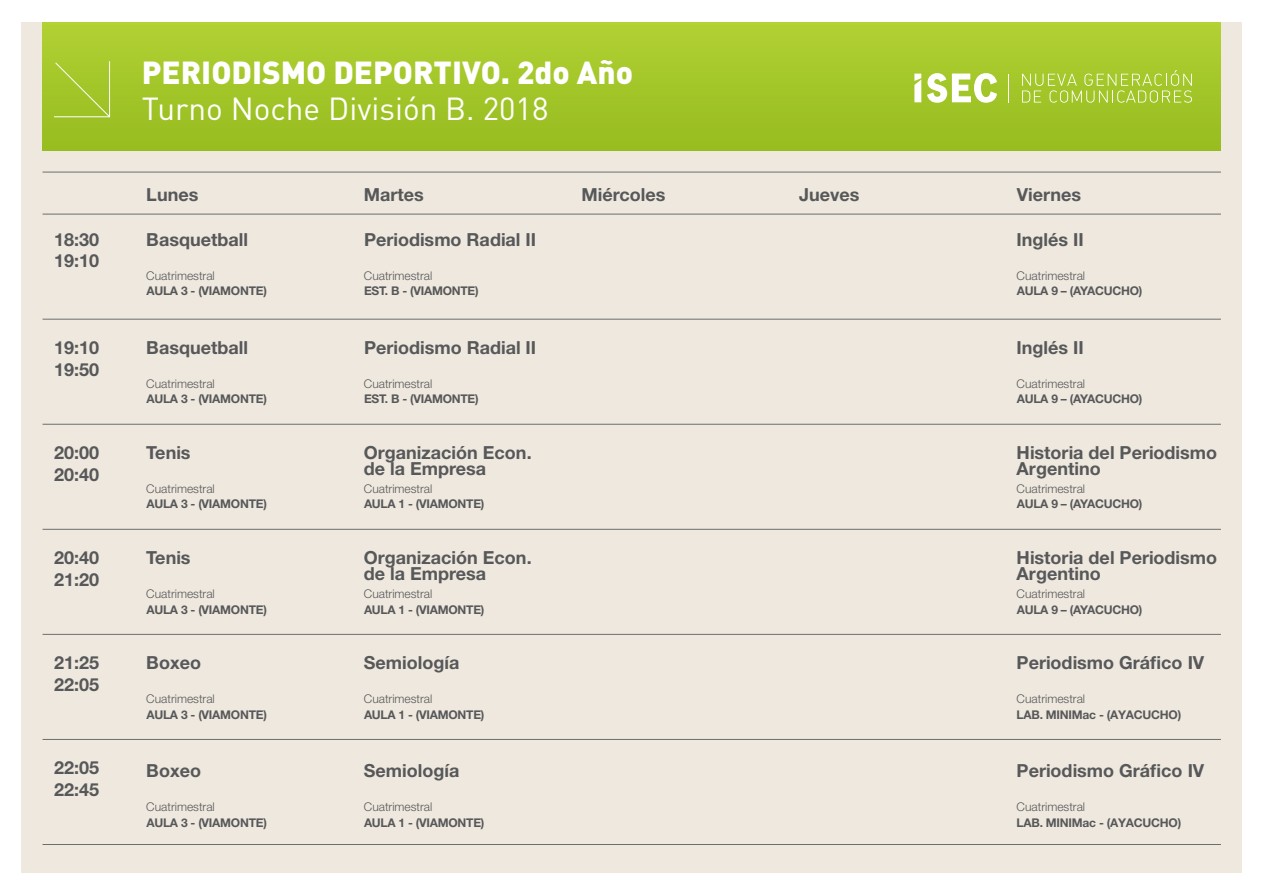
<style>
.page{position:relative;width:1265px;height:895px;background:#fff}
.page>*{position:absolute;margin:0;border:0;box-sizing:border-box;transform-origin:0 0}
.t1{font:900 31.5px "DIN Pro";color:#fff}
.t2{font:31.5px "DIN Pro";color:#fff}
.t3{font:700 18px/21.6px "Helvetica Neue LT Std";color:#57585a}
.t4{font:700 12px "Helvetica Neue LT Std";letter-spacing:-.02em;color:#57585a}
.t5{font:300 12px "Helvetica Neue LT Std";color:#57585a}
</style>
<div class="page">
<div style="left:21px;top:22px;width:1221px;height:850px;background:#efe8de"></div>
<div style="left:43px;top:22px;width:1177px;height:129px;background:linear-gradient(to right,#a4c729,#a4c72a)"></div>
<svg style="left:1022px;top:70px;width:169px;height:33px;background:#afce47"></svg>
<svg style="left:1007px;top:74px;width:1px;height:28px"></svg>
<svg style="left:927px;top:73px;width:70px;height:30px;background:#d4e49b"></svg>
<svg style="left:914px;top:74px;width:7px;height:28px"></svg>
<hr style="left:43px;top:172px;width:1177px;height:1px;background:#6c6d70">
<hr style="left:43px;top:214px;width:1177px;height:1px;background:#6c6d70">
<hr style="left:43px;top:319px;width:1177px;height:1px;background:#6c6d70">
<hr style="left:43px;top:424px;width:1177px;height:1px;background:#6c6d70">
<hr style="left:43px;top:529px;width:1177px;height:1px;background:#6c6d70">
<hr style="left:43px;top:634px;width:1177px;height:1px;background:#6c6d70">
<hr style="left:43px;top:739px;width:1177px;height:1px;background:#6c6d70">
<hr style="left:43px;top:844px;width:1177px;height:1px;background:#6c6d70">
<svg style="left:53px;top:60px;width:58px;height:58px;background:#a7c934"></svg>
<h1 class="t1" style="left:142px;top:51px;width:492px">PERIODISMO DEPORTIVO. 2do Año</h1>
<h1 class="t2" style="left:142px;top:87px;width:408px">Turno Noche División B. 2018</h1>
<p class="t3" style="left:146px;top:183px;width:54px">Lunes</p>
<p class="t3" style="left:364px;top:183px;width:61px">Martes</p>
<p class="t3" style="left:581px;top:183px;width:85px">Miércoles</p>
<p class="t3" style="left:799px;top:183px;width:62px">Jueves</p>
<p class="t3" style="left:1016px;top:183px;width:66px">Viernes</p>
<p class="t3" style="left:146px;top:228px;width:103px">Basquetball</p>
<p class="t5" style="left:146px;top:268px;width:70px">Cuatrimestral</p>
<p class="t4" style="left:146px;top:283px;width:122px">AULA 3 - (VIAMONTE)</p>
<p class="t3" style="left:54px;top:228px;width:47px">18:30<br>19:10</p>
<p class="t3" style="left:364px;top:228px;width:174px">Periodismo Radial II</p>
<p class="t5" style="left:364px;top:268px;width:70px">Cuatrimestral</p>
<p class="t4" style="left:364px;top:283px;width:116px">EST. B - (VIAMONTE)</p>
<p class="t3" style="left:54px;top:336px;width:47px">19:10<br>19:50</p>
<p class="t3" style="left:364px;top:336px;width:174px">Periodismo Radial II</p>
<p class="t5" style="left:364px;top:376px;width:70px">Cuatrimestral</p>
<p class="t4" style="left:364px;top:391px;width:116px">EST. B - (VIAMONTE)</p>
<p class="t3" style="left:146px;top:336px;width:103px">Basquetball</p>
<p class="t5" style="left:146px;top:376px;width:70px">Cuatrimestral</p>
<p class="t4" style="left:146px;top:391px;width:122px">AULA 3 - (VIAMONTE)</p>
<p class="t3" style="left:54px;top:441px;width:47px">20:00<br>20:40</p>
<p class="t3" style="left:364px;top:444px;width:169px;line-height:15.6px">Organización Econ. de la Empresa</p>
<p class="t5" style="left:364px;top:481px;width:70px">Cuatrimestral</p>
<p class="t4" style="left:364px;top:496px;width:122px">AULA 1 - (VIAMONTE)</p>
<p class="t3" style="left:146px;top:441px;width:46px">Tenis</p>
<p class="t5" style="left:146px;top:481px;width:70px">Cuatrimestral</p>
<p class="t4" style="left:146px;top:496px;width:122px">AULA 3 - (VIAMONTE)</p>
<p class="t3" style="left:54px;top:546px;width:47px">20:40<br>21:20</p>
<p class="t3" style="left:364px;top:549px;width:169px;line-height:15.6px">Organización Econ. de la Empresa</p>
<p class="t5" style="left:364px;top:586px;width:70px">Cuatrimestral</p>
<p class="t4" style="left:364px;top:601px;width:122px">AULA 1 - (VIAMONTE)</p>
<p class="t3" style="left:146px;top:546px;width:46px">Tenis</p>
<p class="t5" style="left:146px;top:586px;width:70px">Cuatrimestral</p>
<p class="t4" style="left:146px;top:601px;width:122px">AULA 3 - (VIAMONTE)</p>
<p class="t3" style="left:54px;top:651px;width:47px">21:25<br>22:05</p>
<p class="t3" style="left:54px;top:756px;width:47px">22:05<br>22:45</p>
<p class="t3" style="left:146px;top:651px;width:56px">Boxeo</p>
<p class="t5" style="left:146px;top:691px;width:70px">Cuatrimestral</p>
<p class="t4" style="left:146px;top:706px;width:122px">AULA 3 - (VIAMONTE)</p>
<p class="t3" style="left:146px;top:759px;width:56px">Boxeo</p>
<p class="t5" style="left:146px;top:799px;width:70px">Cuatrimestral</p>
<p class="t4" style="left:146px;top:814px;width:122px">AULA 3 - (VIAMONTE)</p>
<p class="t3" style="left:364px;top:651px;width:97px">Semiología</p>
<p class="t5" style="left:364px;top:691px;width:70px">Cuatrimestral</p>
<p class="t4" style="left:364px;top:706px;width:122px">AULA 1 - (VIAMONTE)</p>
<p class="t3" style="left:364px;top:759px;width:97px">Semiología</p>
<p class="t5" style="left:364px;top:799px;width:70px">Cuatrimestral</p>
<p class="t4" style="left:364px;top:814px;width:122px">AULA 1 - (VIAMONTE)</p>
<p class="t3" style="left:1016px;top:228px;width:69px">Inglés II</p>
<p class="t5" style="left:1016px;top:268px;width:70px">Cuatrimestral</p>
<p class="t4" style="left:1016px;top:283px;width:127px">AULA 9 – (AYACUCHO)</p>
<p class="t3" style="left:1016px;top:336px;width:69px">Inglés II</p>
<p class="t5" style="left:1016px;top:376px;width:70px">Cuatrimestral</p>
<p class="t4" style="left:1016px;top:391px;width:127px">AULA 9 – (AYACUCHO)</p>
<p class="t3" style="left:1016px;top:444px;width:202px;line-height:15.6px">Historia del Periodismo<br>Argentino</p>
<p class="t5" style="left:1016px;top:481px;width:70px">Cuatrimestral</p>
<p class="t4" style="left:1016px;top:496px;width:127px">AULA 9 – (AYACUCHO)</p>
<p class="t3" style="left:1016px;top:549px;width:202px;line-height:15.6px">Historia del Periodismo<br>Argentino</p>
<p class="t5" style="left:1016px;top:586px;width:70px">Cuatrimestral</p>
<p class="t4" style="left:1016px;top:601px;width:127px">AULA 9 – (AYACUCHO)</p>
<p class="t3" style="left:1016px;top:651px;width:189px">Periodismo Gráfico IV</p>
<p class="t5" style="left:1016px;top:691px;width:70px">Cuatrimestral</p>
<p class="t4" style="left:1016px;top:706px;width:166px">LAB. MINIMac - (AYACUCHO)</p>
<p class="t3" style="left:1016px;top:759px;width:189px">Periodismo Gráfico IV</p>
<p class="t5" style="left:1016px;top:799px;width:70px">Cuatrimestral</p>
<p class="t4" style="left:1016px;top:814px;width:166px">LAB. MINIMac - (AYACUCHO)</p>
</div>
